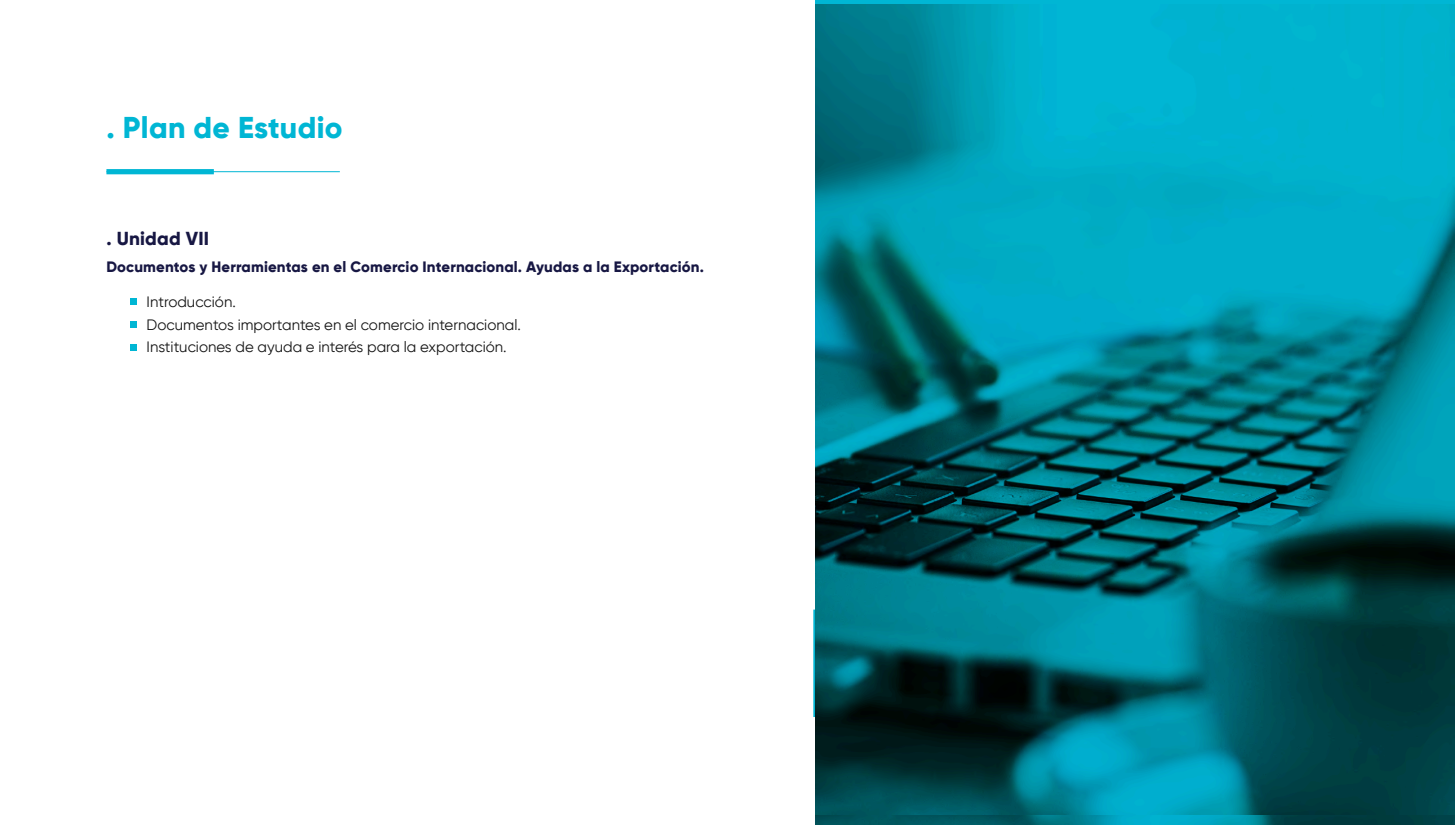
<style>
.page{position:relative;width:1455px;height:825px;background:#fff}
.page>*{position:absolute;margin:0;border:0;box-sizing:border-box;transform-origin:0 0}
.t1{font:800 30px "Gilroy";letter-spacing:.01em;color:#00b6d4}
.t2{font:800 18.75px "Gilroy";letter-spacing:.01em;color:#171743}
.t3{font:15px/22.5px "Gilroy";color:#151515}
.t4{font:800 15px "Gilroy";letter-spacing:.01em;color:#171743}
</style>
<div class="page">
<hr style="left:106px;top:171px;width:234px;height:1px;background:#00b6d4">
<div style="left:106px;top:169px;width:108px;height:5px;background:#00b6d4"></div>
<div style="left:130px;top:299px;width:7px;height:6px;background:#00b6d4"></div>
<div style="left:130px;top:321px;width:7px;height:7px;background:#00b6d4"></div>
<div style="left:130px;top:344px;width:7px;height:6px;background:#00b6d4"></div>
<svg style="left:813px;top:610px;width:3px;height:107px"></svg>
<svg style="left:816px;top:0;width:639px;height:825px;background:#00798a"></svg>
<h1 class="t1" style="left:106px;top:109px;width:238px">. Plan de Estudio</h1>
<p class="t2" style="left:106px;top:226px;width:104px">. Unidad VII</p>
<p class="t4" style="left:106px;top:257px;width:599px">Documentos y Herramientas en el Comercio Internacional. Ayudas a la Exportación.</p>
<p class="t3" style="left:147px;top:291px;width:376px">Introducción.<br>Documentos importantes en el comercio internacional.<br>Instituciones de ayuda e interés para la exportación.</p>
</div>
